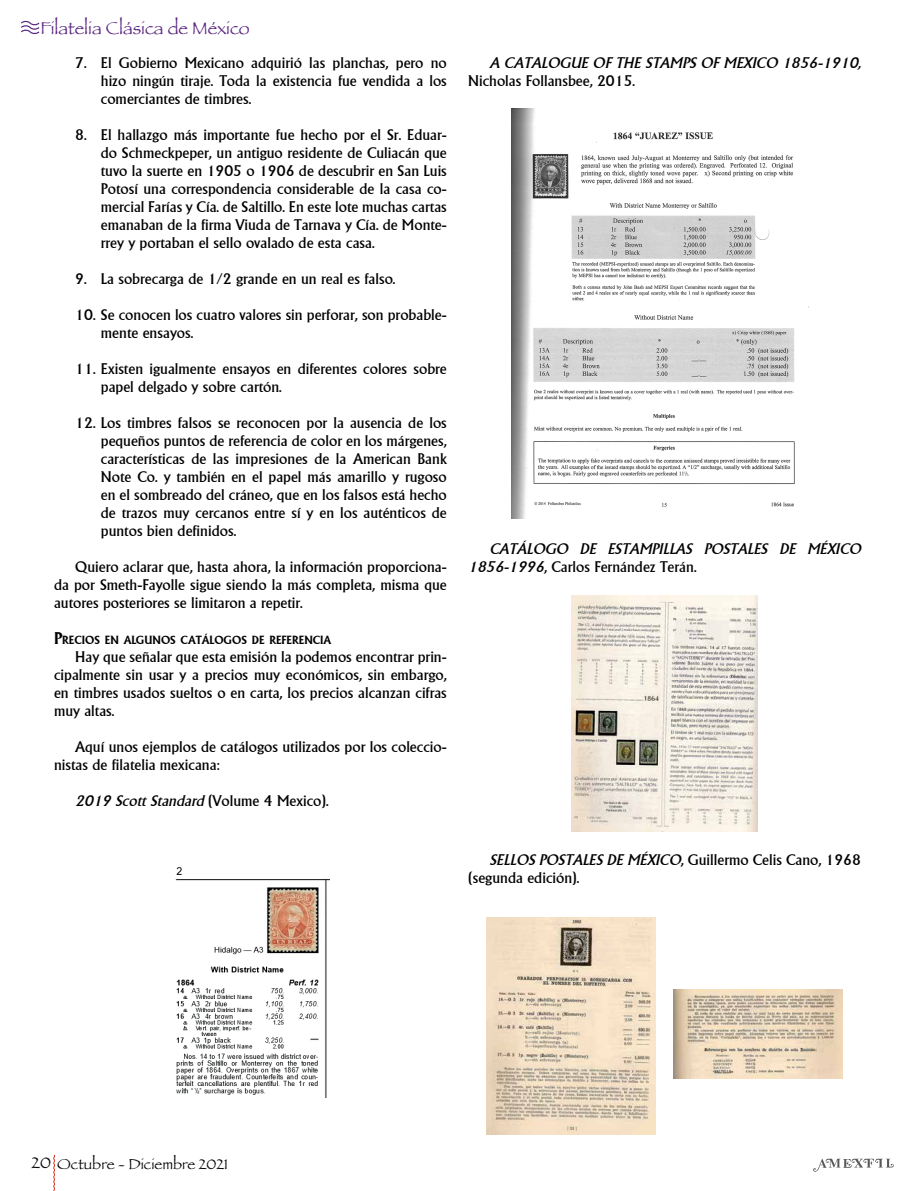
<style>
.page{position:relative;width:915px;height:1191px;background:#fff}
.page>*{position:absolute;margin:0;border:0;box-sizing:border-box;transform-origin:0 0}
.t1{font:18px "Papyrus";color:#59237f}
.t2{font:15px/18px "Alberta";color:#000;text-align:justify}
.t3{font:italic 15px/18px "Alberta";color:#000}
.t4{font:15px "Papyrus";color:#000}
.t5{font:700 11.55px "Alberta";color:#000}
.s1{font-size:16.5px}
.s2{font-style:normal}
.s3{font-style:italic}
</style>
<div class="page">
<svg style="left:53px;top:1154px;width:2px;height:37px"></svg>
<svg style="left:813px;top:1158px;width:80px;height:13px"></svg>
<svg style="left:21px;top:21px;width:19px;height:13px"></svg>
<img style="left:571px;top:595px;width:186px;height:236px">
<img style="left:175px;top:867px;width:154px;height:230px">
<img style="left:511px;top:108px;width:298px;height:411px">
<img style="left:486px;top:917px;width:169px;height:217px">
<img style="left:673px;top:989px;width:169px;height:90px">
<p class="t1" style="left:40px;top:17px;width:211px">Filatelia Clásica de México</p>
<p class="t2" style="left:101px;top:54px;width:347px;text-indent:-26px">7. El Gobierno Mexicano adquirió las planchas, pero no hizo ningún tiraje. Toda la existencia fue vendida a los comerciantes de timbres.</p>
<p class="t2" style="left:101px;top:126px;width:347px;text-indent:-26px">8. El hallazgo más importante fue hecho por el Sr. Eduar&shy;do Schmeckpeper, un antiguo residente de Culiacán que tuvo la suerte en 1905 o 1906 de descubrir en San Luis Potosí una correspondencia considerable de la casa co&shy;mercial Farías y Cía. de Saltillo. En este lote muchas cartas emanaban de la firma Viuda de Tarnava y Cía. de Monte&shy;rrey y portaban el sello ovalado de esta casa.</p>
<p class="t2" style="left:75px;top:270px;width:321px">9. La sobrecarga de 1/2 grande en un real es falso.</p>
<p class="t2" style="left:101px;top:306px;width:347px;text-indent:-26px">10. Se conocen los cuatro valores sin perforar, son probable&shy;mente ensayos.</p>
<p class="t2" style="left:101px;top:360px;width:347px;text-indent:-26px">11. Existen igualmente ensayos en diferentes colores sobre papel delgado y sobre cartón.</p>
<p class="t2" style="left:101px;top:414px;width:347px;text-indent:-26px">12. Los timbres falsos se reconocen por la ausencia de los pequeños puntos de referencia de color en los márgenes, características de las impresiones de la American Bank Note Co. y también en el papel más amarillo y rugoso en el sombreado del cráneo, que en los falsos está hecho de trazos muy cercanos entre sí y en los auténticos de puntos bien definidos.</p>
<p class="t2" style="left:54px;top:558px;width:394px;text-indent:21px">Quiero aclarar que, hasta ahora, la información proporciona&shy;da por Smeth-Fayolle sigue siendo la más completa, misma que autores posteriores se limitaron a repetir.</p>
<p class="t5" style="left:54px;top:633px;width:279px"><span class="s1">P</span>RECIOS EN ALGUNOS CATÁLOGOS DE REFERENCIA</p>
<p class="t2" style="left:54px;top:648px;width:394px;text-indent:21px">Hay que señalar que esta emisión la podemos encontrar prin&shy;cipalmente sin usar y a precios muy económicos, sin embargo, en timbres usados sueltos o en carta, los precios alcanzan cifras muy altas.</p>
<p class="t2" style="left:54px;top:738px;width:394px;text-indent:21px">Aquí unos ejemplos de catálogos utilizados por los coleccio&shy;nistas de filatelia mexicana:</p>
<p class="t3" style="left:75px;top:792px;width:255px">2019 Scott Standard <span class="s2">(Volume 4 Mexico).</span></p>
<p class="t3" style="left:489px;top:54px;width:373px">A CATALOGUE OF THE STAMPS OF MEXICO 1856-1910,</p>
<p class="t2" style="left:468px;top:72px;width:168px">Nicholas Follansbee, 2015.</p>
<p class="t3" style="left:468px;top:540px;width:394px;text-indent:21px">CATÁLOGO DE ESTAMPILLAS POSTALES DE MÉXICO<br>1856-1996<span class="s2">, Carlos Fernández Terán.</span></p>
<p class="t2" style="left:468px;top:850px;width:394px;text-indent:21px"><span class="s3">SELLOS POSTALES DE MÉXICO</span>, Guillermo Celis Cano, 1968 (segunda edición).</p>
<p class="t4" style="left:32px;top:1154px;width:198px"><span class="s1">20</span> Octubre - Diciembre 2021</p>
</div>
